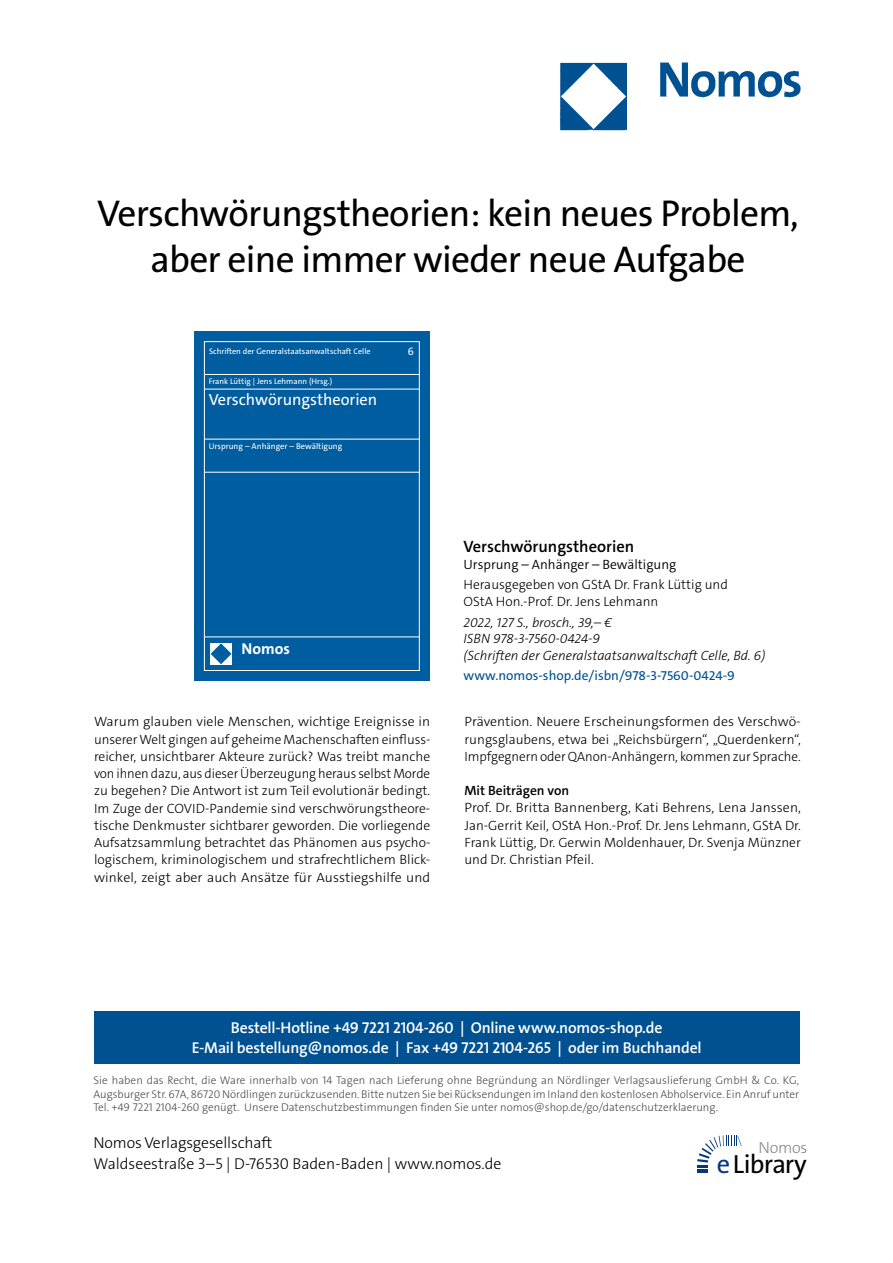
<style>
.page{position:relative;width:893px;height:1263px;background:#fff}
.page>*{position:absolute;margin:0;border:0;box-sizing:border-box;transform-origin:0 0}
.t1{font:37.5px/46.5px "The Sans Os F";letter-spacing:-.02em;color:#000;text-align:center}
.t2{font:26.4px "The Sans Os F";letter-spacing:-.03em;color:#000}
.t3{font:600 16.5px "The Sans C5";color:#000}
.t4{font:16.35px "The Sans C5";color:#fff}
.t5{font:300 16.2px "The Sans Os F";letter-spacing:-.02em;color:#87888a}
.t6{font:600 15.75px/21px "The Sans Os F";letter-spacing:-.01em;color:#fff;text-align:center}
.t7{font:300 15.75px/21px "The Sans Os F";color:#000}
.t8{font:700 15.75px "The Sans C5";color:#fff}
.t9{font:300 13.5px/17.2px "The Sans C5";color:#000;text-align:justify}
.t10{font:italic 300 13.5px/16.5px "The Sans C5";color:#000}
.t11{font:13.5px "The Sans C5";color:#005192}
.t12{font:300 13.5px "The Sans C5";color:#000}
.t13{font:600 13.5px "The Sans C5";color:#000}
.t14{font:300 11.25px/13.5px "The Sans Os F";color:#4b4b4d;text-align:justify}
.t15{font:10.8px "The Sans C5";color:#fff}
.t16{font:8.4px "The Sans C5";color:#fff}
.t17{font:8.1px "The Sans C5";color:#fff}
.s1{color:#003882}
</style>
<div class="page">
<img style="left:559px;top:62px;width:242px;height:69px">
<div style="left:94px;top:1011px;width:705px;height:52px;background:#005192"></div>
<svg style="left:697px;top:1135px;width:45px;height:38px"></svg>
<div style="left:194px;top:331px;width:236px;height:349px;background:#005ea0"></div>
<div style="left:204px;top:341px;width:216px;height:330px;border:1px solid #fff"></div>
<hr style="left:204px;top:374px;width:216px;height:1px;background:#fff">
<hr style="left:204px;top:389px;width:216px;height:1px;background:#fff">
<hr style="left:204px;top:439px;width:216px;height:1px;background:#fff">
<hr style="left:204px;top:472px;width:216px;height:1px;background:#fff">
<hr style="left:204px;top:637px;width:216px;height:1px;background:#fff">
<div style="left:210px;top:643px;width:22px;height:22px;background:#fff"></div>
<svg style="left:211px;top:643px;width:20px;height:21px"></svg>
<h1 class="t1" style="left:97px;top:194px;width:703px">Verschwörungstheorien: kein neues Problem, aber eine immer wieder neue Aufgabe</h1>
<p class="t17" style="left:209px;top:346px;width:163px">Schriften der Generalstaatsanwaltschaft Celle</p>
<p class="t15" style="left:408px;top:345px;width:8px">6</p>
<p class="t17" style="left:209px;top:376px;width:125px">Frank Lüttig | Jens Lehmann (Hrsg.)</p>
<p class="t4" style="left:209px;top:389px;width:170px">Verschwörungstheorien</p>
<p class="t16" style="left:209px;top:441px;width:135px">Ursprung – Anhänger – Bewältigung</p>
<p class="t8" style="left:242px;top:638px;width:50px">Nomos</p>
<p class="t3" style="left:463px;top:536px;width:172px">Verschwörungstheorien</p>
<p class="t12" style="left:463px;top:555px;width:214px">Ursprung – Anhänger – Bewältigung</p>
<p class="t9" style="left:463px;top:577px;width:266px;line-height:16.5px">Herausgegeben von GStA Dr. Frank Lüttig und<br>OStA Hon.-Prof. Dr. Jens Lehmann</p>
<p class="t10" style="left:463px;top:614px;width:303px">2022, 127 S., brosch., 39,– €<br>ISBN 978-3-7560-0424-9<br>(Schriften der Generalstaatsanwaltschaft Celle, Bd. 6)</p>
<p class="t11" style="left:463px;top:667px;width:273px">www.nomos-shop.de/isbn/978-3-7560-0424-9</p>
<p class="t9" style="left:94px;top:713px;width:338px">Warum glauben viele Menschen, wichtige Ereignisse in unserer Welt gingen auf geheime Machenschaften einfluss&shy;reicher, unsichtbarer Akteure zurück? Was treibt manche von ihnen dazu, aus dieser Überzeugung heraus selbst Morde zu begehen? Die Antwort ist zum Teil evolutionär bedingt.<br>Im Zuge der COVID-Pandemie sind verschwörungstheore&shy;tische Denkmuster sichtbarer geworden. Die vorliegende Aufsatzsammlung betrachtet das Phänomen aus psycho&shy;logischem, kriminologischem und strafrechtlichem Blick&shy;winkel, zeigt aber auch Ansätze für Ausstiegshilfe und</p>
<p class="t9" style="left:464px;top:713px;width:338px">Prävention. Neuere Erscheinungsformen des Verschwö&shy;rungsglaubens, etwa bei „Reichsbürgern“, „Querdenkern“, Impfgegnern oder QAnon-Anhängern, kommen zur Sprache.</p>
<p class="t13" style="left:464px;top:782px;width:106px">Mit Beiträgen von</p>
<p class="t9" style="left:464px;top:799px;width:338px">Prof. Dr. Britta Bannenberg, Kati Behrens, Lena Janssen, Jan-Gerrit Keil, OStA Hon.-Prof. Dr. Jens Lehmann, GStA Dr.<br>Frank Lüttig, Dr. Gerwin Moldenhauer, Dr. Svenja Münzner und Dr. Christian Pfeil.</p>
<p class="t6" style="left:192px;top:1017px;width:511px">Bestell-Hotline +49 7221 2104-260 | Online www.nomos-shop.de<br>E-Mail bestellung@nomos.de | Fax +49 7221 2104-265 | oder im Buchhandel</p>
<p class="t14" style="left:94px;top:1074px;width:707px">Sie haben das Recht, die Ware innerhalb von 14 Tagen nach Lieferung ohne Begründung an Nördlinger Verlagsauslieferung GmbH &amp; Co. KG, Augsburger Str. 67A, 86720 Nördlingen zurückzusenden. Bitte nutzen Sie bei Rücksendungen im Inland den kostenlosen Abholservice. Ein Anruf unter Tel. +49 7221 2104-260 genügt. Unsere Datenschutzbestimmungen finden Sie unter nomos@shop.de/go/datenschutzerklaerung.</p>
<p class="t7" style="left:94px;top:1133px;width:409px">Nomos Verlagsgesellschaft<br>Waldseestraße 3–5 | D-76530 Baden-Baden | www.nomos.de</p>
<p class="t5" style="left:758px;top:1137px;width:51px">Nomos</p>
<h2 class="t2" style="left:717px;top:1153px;width:91px"><span class="s1">e</span>Library</h2>
</div>
